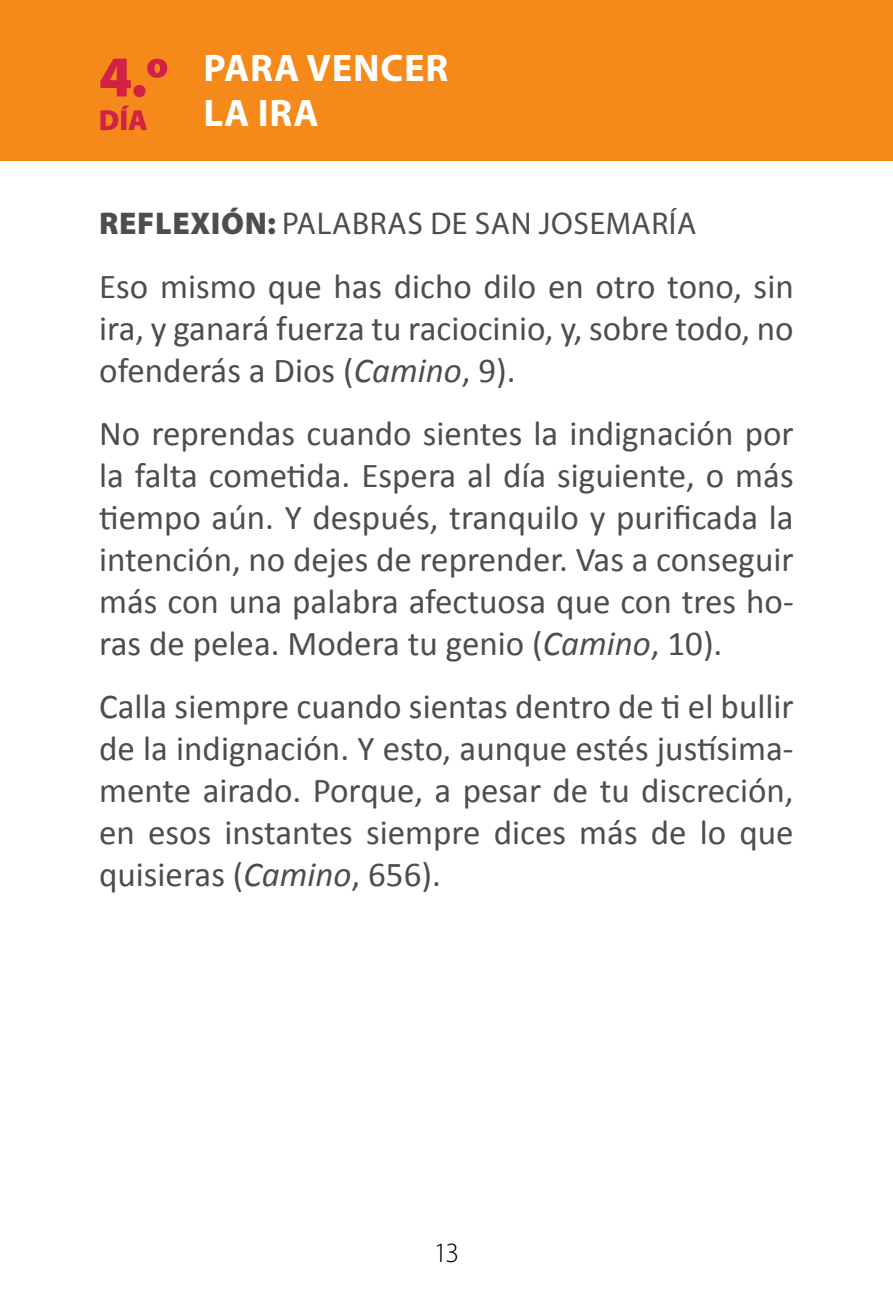
<style>
.page{position:relative;width:893px;height:1290px;background:#fff}
.page>*{position:absolute;margin:0;border:0;box-sizing:border-box;transform-origin:0 0}
.t1{font:900 58.1px "Myriad Pro";color:#d22046}
.t2{font:700 38.5px/45.5px "Myriad Pro";letter-spacing:.02em;color:#fff}
.t3{font:35px/42px "Calibri";color:#4d4d4f;text-align:justify}
.t4{font:31.5px "Myriad Pro";letter-spacing:.02em;color:#4d4d4f}
.t5{font:900 29.05px "Myriad Pro";color:#d22046}
.t6{font:300 28px "Myriad Pro";color:#000}
.s1{font-weight:900}
.s2{font-style:italic}
</style>
<div class="page">
<div style="left:0;top:0;width:893px;height:160px;background:#f58a1a"></div>
<h1 class="t1" style="left:99px;top:44px;width:72px">4.º</h1>
<p class="t5" style="left:99px;top:104px;width:51px">DÍA</p>
<p class="t2" style="left:203px;top:44px;width:246px">PARA VENCER<br>LA IRA</p>
<p class="t4" style="left:99px;top:204px;width:599px"><span class="s1">REFLEXIÓN:</span> PALABRAS DE SAN JOSEMARÍA</p>
<p class="t3" style="left:99px;top:266px;width:696px">Eso mismo que has dicho dilo en otro tono, sin ira, y ganará fuerza tu raciocinio, y, sobre todo, no ofenderás a Dios (<span class="s2">Camino</span>, 9).</p>
<p class="t3" style="left:99px;top:413px;width:696px">No reprendas cuando sientes la indignación por la falta cometida. Espera al día siguiente, o más tiempo aún. Y después, tranquilo y purificada la intención, no dejes de reprender. Vas a conseguir más con una palabra afectuosa que con tres ho&shy;ras de pelea. Modera tu genio (<span class="s2">Camino</span>, 10).</p>
<p class="t3" style="left:99px;top:686px;width:696px">Calla siempre cuando sientas dentro de ti el bullir de la indignación. Y esto, aunque estés justísima&shy;mente airado. Porque, a pesar de tu discreción, en esos instantes siempre dices más de lo que quisieras (<span class="s2">Camino</span>, 656).</p>
<p class="t6" style="left:434px;top:1236px;width:27px">13</p>
</div>
